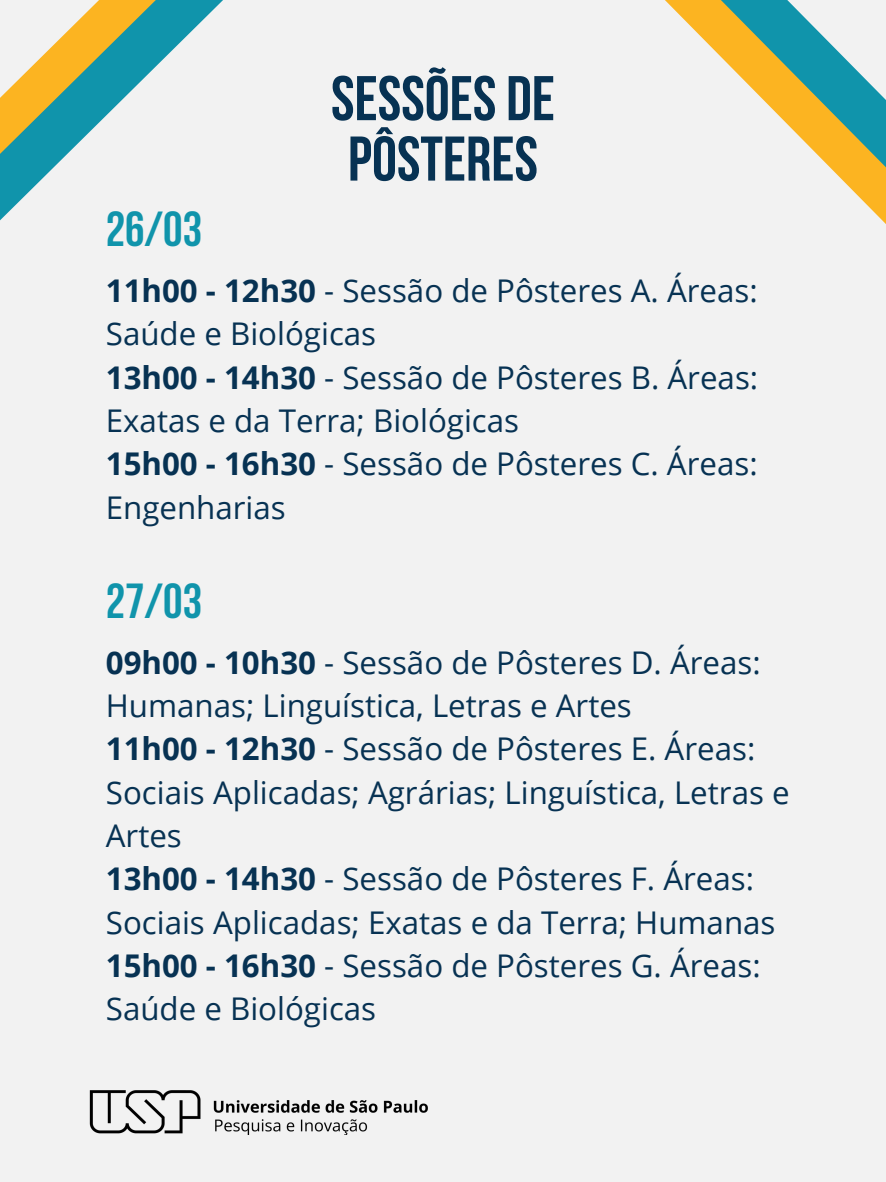
<style>
.page{position:relative;width:886px;height:1182px;background:#fff}
.page>*{position:absolute;margin:0;border:0;box-sizing:border-box;transform-origin:0 0}
.t1{font:700 62.91px/60.4px "Bebas Neue";color:#073253}
.t2{font:700 49px "Bebas Neue";color:#1094ab}
.t3{font:31.32px/43.3px "Open Sans";color:#073253}
.s1{font-weight:700}
</style>
<div class="page">
<div style="left:0;top:0;width:886px;height:1181px;background:#f2f2f2"></div>
<svg style="left:665px;top:0;width:221px;height:224px"></svg>
<svg style="left:0;top:0;width:223px;height:221px"></svg>
<img style="left:89px;top:1090px;width:339px;height:44px">
<p class="t1" style="left:331px;top:74px;width:225px">SESSÕES DE<br>PÔSTERES</p>
<p class="t2" style="left:106px;top:209px;width:98px">26/03</p>
<p class="t3" style="left:106px;top:268px;width:653px"><span class="s1">11h00 - 12h30</span> - Sessão de Pôsteres A. Áreas:<br>Saúde e Biológicas</p>
<p class="t3" style="left:106px;top:355px;width:654px"><span class="s1">13h00 - 14h30</span> - Sessão de Pôsteres B. Áreas:<br>Exatas e da Terra; Biológicas</p>
<h1 class="t3" style="left:106px;top:441px;width:653px"><span class="s1">15h00 - 16h30</span> - Sessão de Pôsteres C. Áreas:<br>Engenharias</h1>
<p class="t2" style="left:106px;top:581px;width:98px">27/03</p>
<p class="t3" style="left:106px;top:639px;width:656px"><span class="s1">09h00 - 10h30</span> - Sessão de Pôsteres D. Áreas:<br>Humanas; Linguística, Letras e Artes</p>
<p class="t3" style="left:106px;top:726px;width:685px"><span class="s1">11h00 - 12h30</span> - Sessão de Pôsteres E. Áreas:<br>Sociais Aplicadas; Agrárias; Linguística, Letras e<br>Artes</p>
<p class="t3" style="left:106px;top:856px;width:671px"><span class="s1">13h00 - 14h30</span> - Sessão de Pôsteres F. Áreas:<br>Sociais Aplicadas; Exatas e da Terra; Humanas</p>
<p class="t3" style="left:106px;top:943px;width:656px"><span class="s1">15h00 - 16h30</span> - Sessão de Pôsteres G. Áreas:<br>Saúde e Biológicas</p>
</div>
